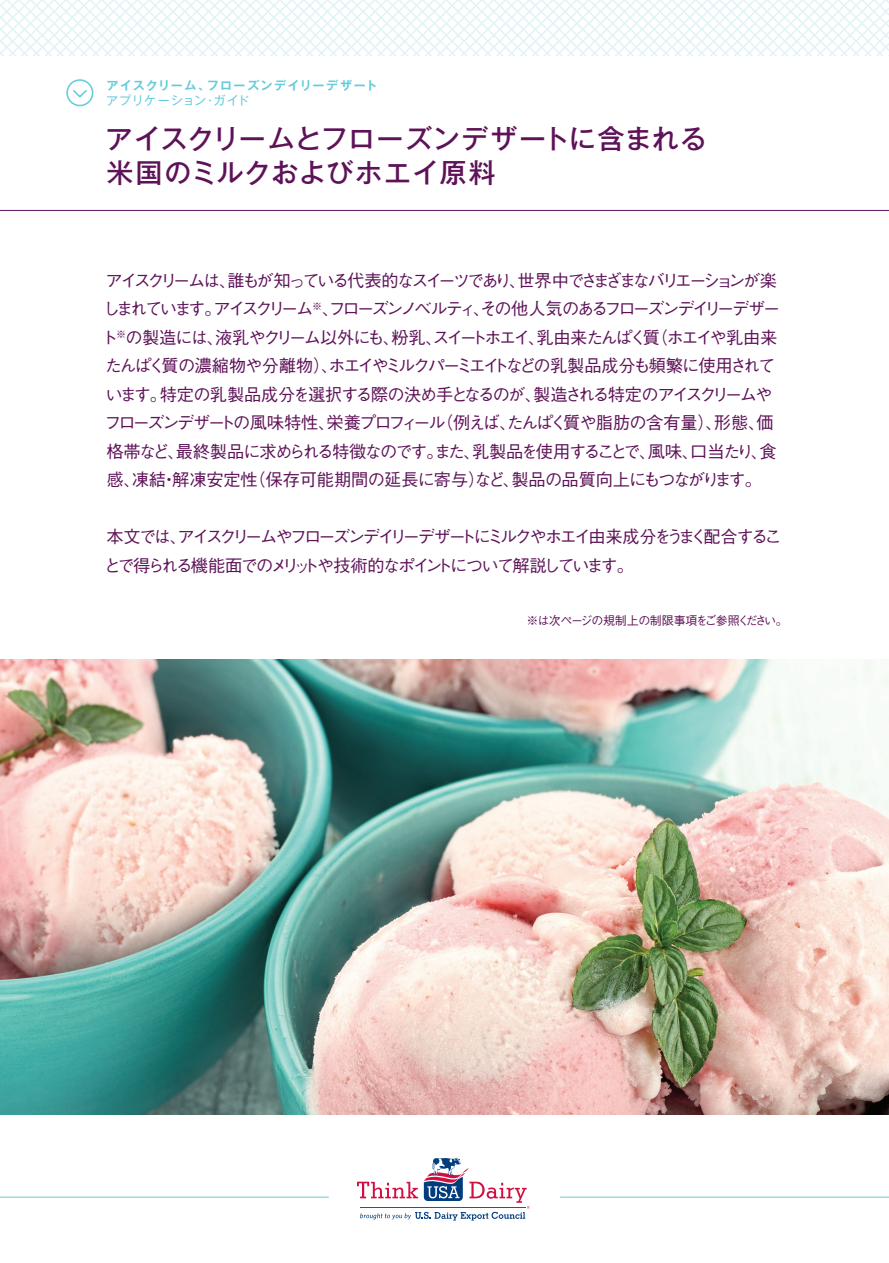
<style>
.page{position:relative;width:889px;height:1263px;background:#fff}
.page>*{position:absolute;margin:0;border:0;box-sizing:border-box;transform-origin:0 0}
.t1{font:500 27px/34.5px "Gothic MB101 Pr 6 N";letter-spacing:.025em;color:#5e1258}
.t2{font:500 17.25px "Gothic BBB Pr 6 N";letter-spacing:-.135em;color:#5e1258}
.t3{font:500 17.25px "Gothic BBB Pr 6 N";letter-spacing:-.115em;color:#5e1258}
.t4{font:500 17.25px/28.5px "Gothic BBB Pr 6 N";letter-spacing:-.155em;color:#5e1258}
.t5{font:500 17.25px "Gothic BBB Pr 6 N";letter-spacing:-.16em;color:#5e1258}
.t6{font:500 17.25px "Gothic BBB Pr 6 N";letter-spacing:-.17em;color:#5e1258}
.t7{font:500 17.25px "Gothic BBB Pr 6 N";letter-spacing:-.095em;color:#5e1258}
.t8{font:500 17.25px "Gothic BBB Pr 6 N";letter-spacing:-.01em;color:#5e1258}
.t9{font:500 12px "Gothic BBB Pr 6 N";letter-spacing:-.075em;color:#5e1258}
.t10{font:700 12px "Gothic MB101 Pr 6 N De";letter-spacing:.115em;color:#66cbda}
.t11{font:12px "Gothic MB101 Pr 6 N";letter-spacing:.045em;color:#66cbda}
</style>
<div class="page">
<hr style="left:0;top:210px;width:889px;height:1px;background:#5e1258">
<svg style="left:0;top:0;width:49px;height:56px"></svg>
<svg style="left:61px;top:0;width:828px;height:56px"></svg>
<div style="left:66px;top:79px;width:27px;height:27px;border:2px solid #66cbda;border-radius:50%"></div>
<svg style="left:73px;top:90px;width:14px;height:8px"></svg>
<svg style="left:357px;top:1158px;width:173px;height:62px"></svg>
<hr style="left:0;top:1197px;width:329px;height:1px;background:#66cbda">
<hr style="left:560px;top:1197px;width:329px;height:1px;background:#66cbda">
<img style="left:0;top:659px;width:889px;height:455px">
<p class="t10" style="left:106px;top:75px;width:272px">アイスクリーム、フローズンデイリーデザート</p>
<p class="t11" style="left:106px;top:90px;width:144px">アプリケーション・ガイド</p>
<h1 class="t1" style="left:106px;top:120px;width:603px">アイスクリームとフローズンデザートに含まれる米国のミルクおよびホエイ原料</h1>
<p class="t6" style="left:106px;top:267px;width:673px">アイスクリームは、誰もが知っている代表的なスイーツであり、世界中でさまざまなバリエーションが楽</p>
<p class="t5" style="left:103px;top:295px;width:679px">しまれています。アイスクリーム<sup>※</sup>、フローズンノベルティ、その他人気のあるフローズンデイリーデザー</p>
<p class="t2" style="left:101px;top:324px;width:678px">ト<sup>※</sup>の製造には、液乳やクリーム以外にも、粉乳、スイートホエイ、乳由来たんぱく質（ホエイや乳由来</p>
<p class="t2" style="left:105px;top:352px;width:672px">たんぱく質の濃縮物や分離物）、ホエイやミルクパーミエイトなどの乳製品成分も頻繁に使用されて</p>
<p class="t3" style="left:105px;top:381px;width:668px">います。特定の乳製品成分を選択する際の決め手となるのが、製造される特定のアイスクリームや</p>
<p class="t3" style="left:104px;top:409px;width:671px">フローズンデザートの風味特性、栄養プロフィール（例えば、たんぱく質や脂肪の含有量）、形態、価</p>
<p class="t7" style="left:106px;top:438px;width:672px">格帯など、最終製品に求められる特徴なのです。また、乳製品を使用することで、風味、口当たり、食</p>
<p class="t8" style="left:106px;top:466px;width:657px">感、凍結・解凍安定性（保存可能期間の延長に寄与）など、製品の品質向上にもつながります。</p>
<p class="t4" style="left:104px;top:522px;width:679px">本文では、アイスクリームやフローズンデイリーデザートにミルクやホエイ由来成分をうまく配合することで得られる機能面でのメリットや技術的なポイントについて解説しています。</p>
<p class="t9" style="left:526px;top:611px;width:263px">※は次ページの規制上の制限事項をご参照ください。</p>
</div>
